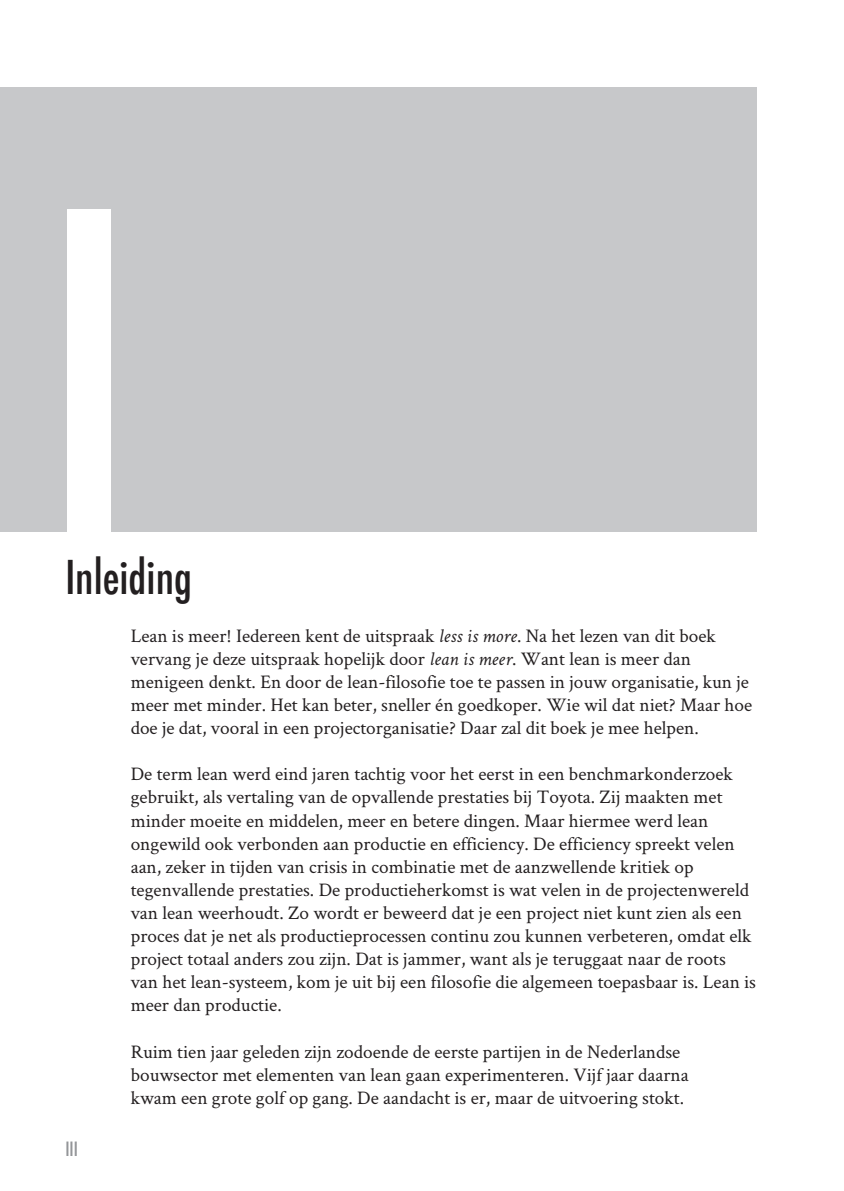
<style>
.page{position:relative;width:844px;height:1191px;background:#fff}
.page>*{position:absolute;margin:0;border:0;box-sizing:border-box;transform-origin:0 0}
.t1{font:500 condensed 428.75px "Futura";color:#fff}
.t2{font:500 condensed 45.5px "Futura";color:#231f20}
.t3{font:19.25px/23.1px "Crimson Text";color:#231f20}
.t4{font:500 condensed 19.25px "Futura";color:#939598}
.s1{font-style:italic}
</style>
<div class="page">
<div style="left:0;top:87px;width:756px;height:444px;background:#c7c8ca"></div>
<h1 class="t1" style="left:43px;top:111px;width:95px">I</h1>
<h2 class="t2" style="left:65px;top:549px;width:128px">Inleiding</h2>
<p class="t4" style="left:65px;top:1136px;width:14px">III</p>
<p class="t3" style="left:131px;top:623px;width:622px">Lean is meer! Iedereen kent de uitspraak <span class="s1">less is more</span>. Na het lezen van dit boek vervang je deze uitspraak hopelijk door <span class="s1">lean is meer</span>. Want lean is meer dan menigeen denkt. En door de lean-filosofie toe te passen in jouw organisatie, kun je meer met minder. Het kan beter, sneller én goedkoper. Wie wil dat niet? Maar hoe doe je dat, vooral in een projectorganisatie? Daar zal dit boek je mee helpen.</p>
<p class="t3" style="left:131px;top:762px;width:626px">De term lean werd eind jaren tachtig voor het eerst in een benchmarkonderzoek gebruikt, als vertaling van de opvallende prestaties bij Toyota. Zij maakten met minder moeite en middelen, meer en betere dingen. Maar hiermee werd lean ongewild ook verbonden aan productie en efficiency. De efficiency spreekt velen aan, zeker in tijden van crisis in combinatie met de aanzwellende kritiek op tegenvallende prestaties. De productieherkomst is wat velen in de projectenwereld van lean weerhoudt. Zo wordt er beweerd dat je een project niet kunt zien als een proces dat je net als productieprocessen continu zou kunnen verbeteren, omdat elk project totaal anders zou zijn. Dat is jammer, want als je teruggaat naar de roots van het lean-systeem, kom je uit bij een filosofie die algemeen toepasbaar is. Lean is meer dan productie.</p>
<p class="t3" style="left:131px;top:1039px;width:559px">Ruim tien jaar geleden zijn zodoende de eerste partijen in de Nederlandse bouwsector met elementen van lean gaan experimenteren. Vijf jaar daarna kwam een grote golf op gang. De aandacht is er, maar de uitvoering stokt.</p>
</div>
